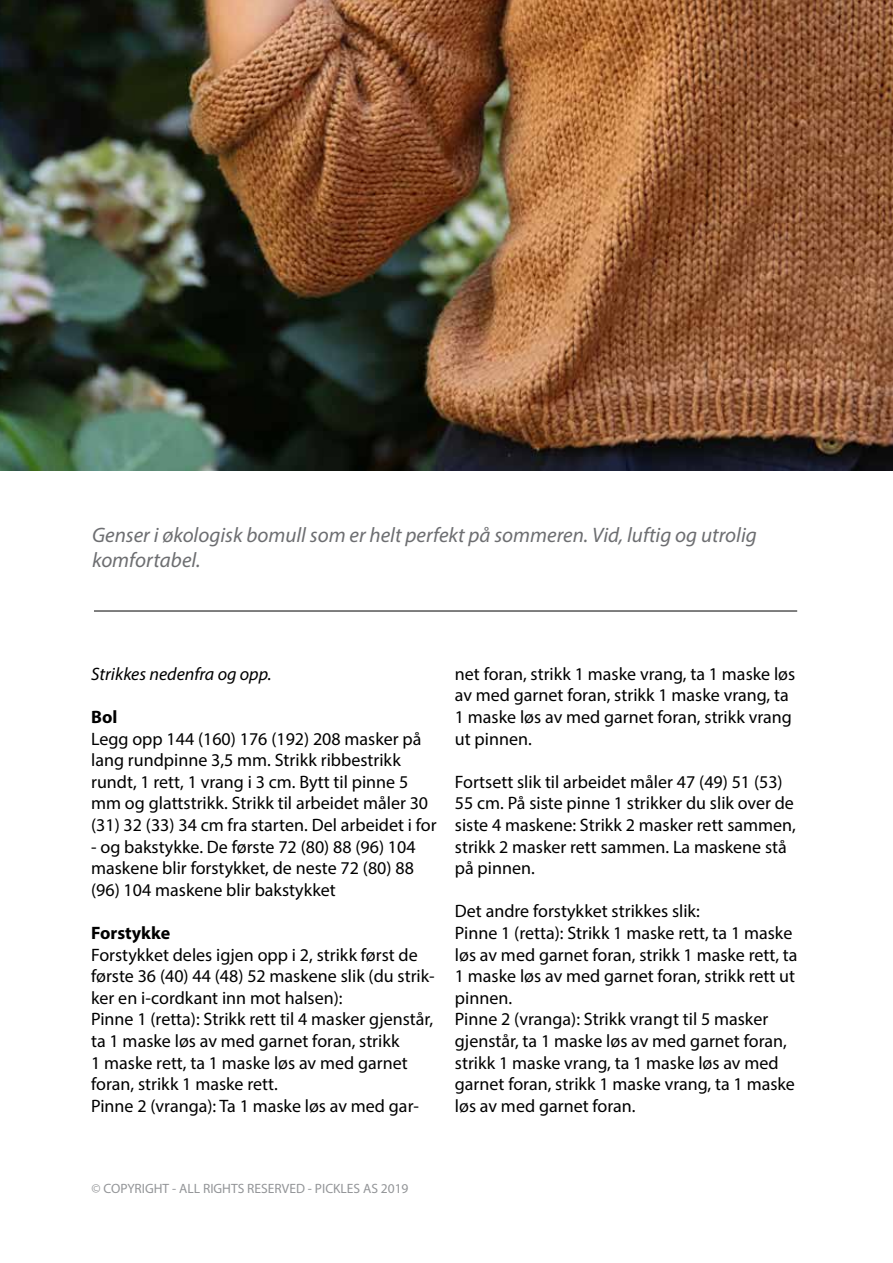
<style>
.page{position:relative;width:893px;height:1263px;background:#fff}
.page>*{position:absolute;margin:0;border:0;box-sizing:border-box;transform-origin:0 0}
.t1{font:italic 21px/25.2px "Myriad Pro";color:#6d6e71}
.t2{font:18px/21.6px "Myriad Pro";color:#000}
.t3{font:italic 18px "Myriad Pro";color:#000}
.t4{font:700 18px "Myriad Pro";color:#000}
.t5{font:13.5px "Myriad Pro";color:#939598}
</style>
<div class="page">
<img style="left:0;top:0;width:893px;height:471px">
<hr style="left:94px;top:611px;width:703px;height:1px;background:#000">
<p class="t1" style="left:92px;top:522px;width:666px">Genser i økologisk bomull som er helt perfekt på sommeren. Vid, luftig og utrolig komfortabel.</p>
<p class="t3" style="left:91px;top:663px;width:182px">Strikkes nedenfra og opp.</p>
<p class="t4" style="left:91px;top:705px;width:28px">Bol</p>
<p class="t2" style="left:91px;top:727px;width:347px">Legg opp 144 (160) 176 (192) 208 masker på lang rundpinne 3,5 mm. Strikk ribbestrikk rundt, 1 rett, 1 vrang i 3 cm. Bytt til pinne 5 mm og glattstrikk. Strikk til arbeidet måler 30 (31) 32 (33) 34 cm fra starten. Del arbeidet i for</p>
<p class="t2" style="left:91px;top:835px;width:326px;text-align:justify">- og bakstykke. De første 72 (80) 88 (96) 104 maskene blir forstykket, de neste 72 (80) 88 (96) 104 maskene blir bakstykket</p>
<p class="t4" style="left:91px;top:921px;width:81px">Forstykke</p>
<p class="t2" style="left:91px;top:943px;width:345px">Forstykket deles igjen opp i 2, strikk først de første 36 (40) 44 (48) 52 maskene slik (du strik&shy;ker en i-cordkant inn mot halsen):<br>Pinne 1 (retta): Strikk rett til 4 masker gjenstår, ta 1 maske løs av med garnet foran, strikk<br>1 maske rett, ta 1 maske løs av med garnet foran, strikk 1 maske rett.<br>Pinne 2 (vranga): Ta 1 maske løs av med gar-</p>
<p class="t2" style="left:455px;top:663px;width:342px">net foran, strikk 1 maske vrang, ta 1 maske løs av med garnet foran, strikk 1 maske vrang, ta 1 maske løs av med garnet foran, strikk vrang ut pinnen.</p>
<p class="t2" style="left:455px;top:771px;width:343px">Fortsett slik til arbeidet måler 47 (49) 51 (53)<br>55 cm. På siste pinne 1 strikker du slik over de siste 4 maskene: Strikk 2 masker rett sammen, strikk 2 masker rett sammen. La maskene stå på pinnen.</p>
<p class="t2" style="left:455px;top:900px;width:344px">Det andre forstykket strikkes slik:<br>Pinne 1 (retta): Strikk 1 maske rett, ta 1 maske løs av med garnet foran, strikk 1 maske rett, ta 1 maske løs av med garnet foran, strikk rett ut pinnen.<br>Pinne 2 (vranga): Strikk vrangt til 5 masker gjenstår, ta 1 maske løs av med garnet foran, strikk 1 maske vrang, ta 1 maske løs av med garnet foran, strikk 1 maske vrang, ta 1 maske løs av med garnet foran.</p>
<p class="t5" style="left:92px;top:1180px;width:319px">© COPYRIGHT - ALL RIGHTS RESERVED - PICKLES AS 2019</p>
</div>
